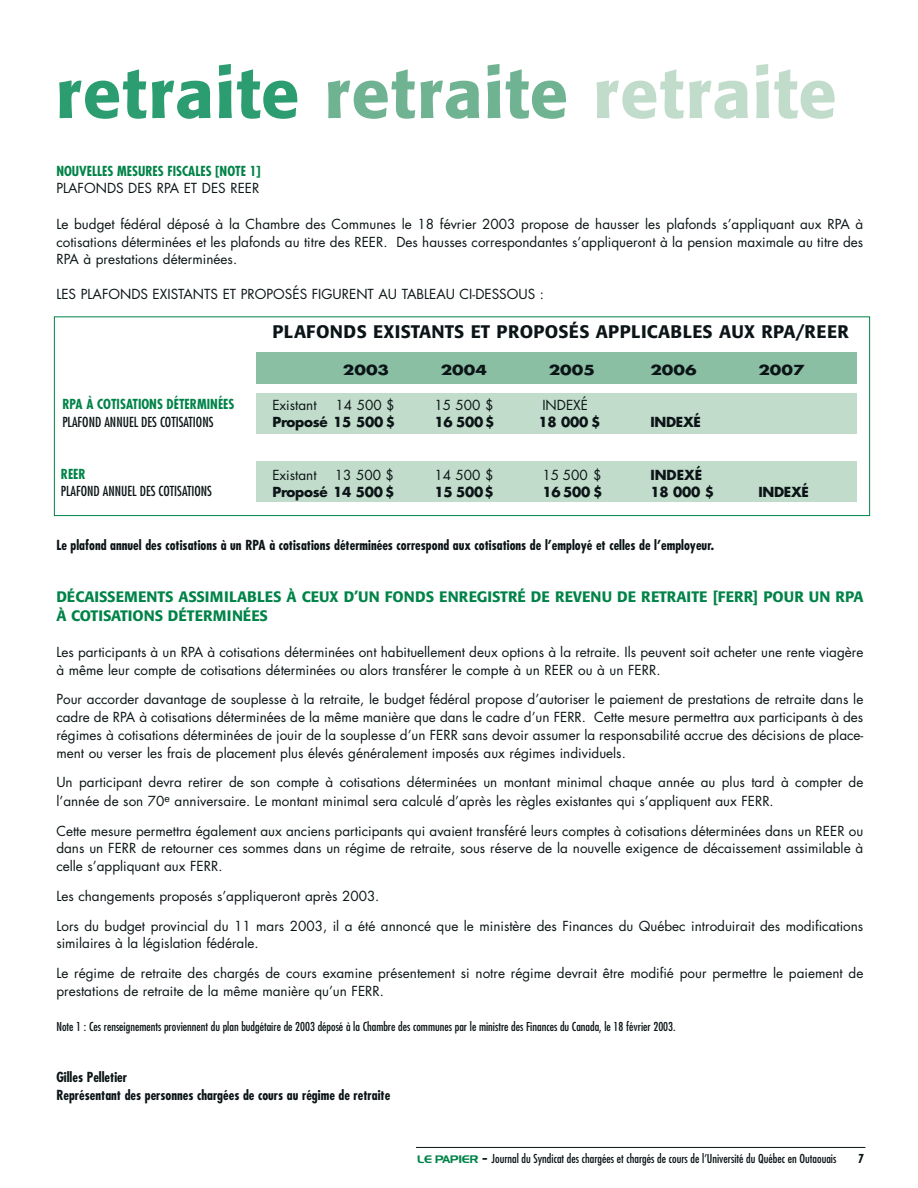
<style>
.page{position:relative;width:918px;height:1188px;background:#fff}
.page>*{position:absolute;margin:0;border:0;box-sizing:border-box;transform-origin:0 0}
.t1{font:500 69px "Formata";letter-spacing:.015em;color:#2c9c71}
.t2{font:500 18px "Formata";letter-spacing:.015em;color:#0b1416}
.t3{font:500 15px/18.9px "Formata";color:#008348}
.t4{font:13.5px/17.7px "Futura";color:#0b1416}
.t5{font:700 condensed 13.5px/17.1px "Futura";color:#0b1416}
.t6{font:700 13.5px "Futura";letter-spacing:-.02em;color:#0b1416}
.t7{font:700 condensed 13.5px "Futura";color:#008348}
.t8{font:condensed 13.5px "Futura";color:#0b1416}
.t9{font:700 13.5px "Futura";letter-spacing:-.02em;color:#0b1416;scale:1.25 1}
.t10{font:condensed 12px "Futura";color:#0b1416}
.t11{font:700 condensed 12px "Futura";color:#0b1416}
.s1{color:#6fb392}
.s2{color:#c2dccc}
.s3{font-family:"Simplix Display SSK";font-stretch:normal;font-size:10.5px;color:#008348}
.s4{font-family:"Simplix Display SSK";font-stretch:normal}
</style>
<div class="page">
<div style="left:256px;top:393px;width:601px;height:41px;background:#c2dccc"></div>
<div style="left:256px;top:352px;width:601px;height:32px;background:#8bbfa4"></div>
<div style="left:256px;top:462px;width:601px;height:40px;background:#c2dccc"></div>
<div style="left:54px;top:316px;width:816px;height:200px;border:1px solid #008348"></div>
<hr style="left:416px;top:1147px;width:449px;height:1px;background:#0b1416">
<h1 class="t1" style="left:56px;top:63px;width:783px">retraite <span class="s1">retraite</span> <span class="s2">retraite</span></h1>
<p class="t7" style="left:56px;top:165px;width:206px">NOUVELLES MESURES FISCALES [NOTE 1]</p>
<p class="t4" style="left:56px;top:181px;width:205px">PLAFONDS DES RPA ET DES REER</p>
<p class="t4" style="left:56px;top:216px;width:809px;text-align:justify">Le budget fédéral déposé à la Chambre des Communes le 18 février 2003 propose de hausser les plafonds s’appliquant aux RPA à cotisations déterminées et les plafonds au titre des REER. Des hausses correspondantes s’appliqueront à la pension maximale au titre des RPA à prestations déterminées.</p>
<p class="t4" style="left:56px;top:287px;width:489px">LES PLAFONDS EXISTANTS ET PROPOSÉS FIGURENT AU TABLEAU CI-DESSOUS :</p>
<h2 class="t2" style="left:272px;top:323px;width:578px">PLAFONDS EXISTANTS ET PROPOSÉS APPLICABLES AUX RPA/REER</h2>
<p class="t9" style="left:343px;top:364px;width:39px">2003</p>
<p class="t9" style="left:441px;top:364px;width:39px">2004</p>
<p class="t9" style="left:549px;top:364px;width:39px">2005</p>
<p class="t9" style="left:650px;top:364px;width:39px">2006</p>
<p class="t9" style="left:758px;top:364px;width:39px">2007</p>
<p class="t4" style="left:272px;top:397px;width:46px">Existant</p>
<p class="t4" style="left:336px;top:397px;width:61px">14 500 $</p>
<p class="t4" style="left:434px;top:397px;width:61px">15 500 $</p>
<p class="t4" style="left:542px;top:397px;width:47px">INDEXÉ</p>
<p class="t6" style="left:272px;top:416px;width:124px">Proposé 15 500 $</p>
<p class="t6" style="left:434px;top:416px;width:62px">16 500$</p>
<p class="t6" style="left:538px;top:416px;width:63px">18 000 $</p>
<p class="t6" style="left:650px;top:416px;width:52px">INDEXÉ</p>
<p class="t4" style="left:272px;top:467px;width:46px">Existant</p>
<p class="t4" style="left:335px;top:467px;width:61px">13 500 $</p>
<p class="t4" style="left:434px;top:467px;width:61px">14 500 $</p>
<p class="t4" style="left:542px;top:467px;width:61px">15 500 $</p>
<p class="t6" style="left:650px;top:468px;width:53px">INDEXÉ</p>
<p class="t6" style="left:272px;top:486px;width:124px">Proposé 14 500 $</p>
<p class="t6" style="left:434px;top:486px;width:61px">15 500$</p>
<p class="t6" style="left:542px;top:486px;width:62px">16 500 $</p>
<p class="t6" style="left:650px;top:486px;width:65px">18 000 $</p>
<p class="t6" style="left:758px;top:486px;width:52px">INDEXÉ</p>
<p class="t5" style="left:56px;top:538px;width:659px">Le plafond annuel des cotisations à un RPA à cotisations déterminées correspond aux cotisations de l’employé et celles de l’employeur.</p>
<p class="t3" style="left:56px;top:589px;width:809px">DÉCAISSEMENTS ASSIMILABLES À CEUX D’UN FONDS ENREGISTRÉ DE REVENU DE RETRAITE [FERR] POUR UN RPA<br>À COTISATIONS DÉTERMINÉES</p>
<p class="t4" style="left:56px;top:644px;width:809px">Les participants à un RPA à cotisations déterminées ont habituellement deux options à la retraite. Ils peuvent soit acheter une rente viagère à même leur compte de cotisations déterminées ou alors transférer le compte à un REER ou à un FERR.</p>
<p class="t4" style="left:56px;top:692px;width:809px;text-align:justify">Pour accorder davantage de souplesse à la retraite, le budget fédéral propose d’autoriser le paiement de prestations de retraite dans le cadre de RPA à cotisations déterminées de la même manière que dans le cadre d’un FERR. Cette mesure permettra aux participants à des régimes à cotisations déterminées de jouir de la souplesse d’un FERR sans devoir assumer la responsabilité accrue des décisions de place&shy;ment ou verser les frais de placement plus élevés généralement imposés aux régimes individuels.</p>
<p class="t4" style="left:56px;top:774px;width:809px;line-height:18.8px">Un participant devra retirer de son compte à cotisations déterminées un montant minimal chaque année au plus tard à compter de l’année de son 70<sup>e</sup> anniversaire. Le montant minimal sera calculé d’après les règles existantes qui s’appliquent aux FERR.</p>
<p class="t4" style="left:56px;top:823px;width:809px;text-align:justify">Cette mesure permettra également aux anciens participants qui avaient transféré leurs comptes à cotisations déterminées dans un REER ou dans un FERR de retourner ces sommes dans un régime de retraite, sous réserve de la nouvelle exigence de décaissement assimilable à celle s’appliquant aux FERR.</p>
<p class="t4" style="left:56px;top:888px;width:325px">Les changements proposés s’appliqueront après 2003.</p>
<p class="t4" style="left:56px;top:918px;width:809px">Lors du budget provincial du 11 mars 2003, il a été annoncé que le ministère des Finances du Québec introduirait des modifications similaires à la législation fédérale.</p>
<p class="t4" style="left:56px;top:965px;width:809px">Le régime de retraite des chargés de cours examine présentement si notre régime devrait être modifié pour permettre le paiement de prestations de retraite de la même manière qu’un FERR.</p>
<p class="t10" style="left:56px;top:1021px;width:621px">Note 1 : Ces renseignements proviennent du plan budgétaire de 2003 déposé à la Chambre des communes par le ministre des Finances du Canada, le 18 février 2003.</p>
<p class="t5" style="left:56px;top:1070px;width:335px">Gilles Pelletier<br>Représentant des personnes chargées de cours au régime de retraite</p>
<p class="t7" style="left:62px;top:399px;width:174px">RPA À COTISATIONS DÉTERMINÉES</p>
<p class="t8" style="left:62px;top:416px;width:153px">PLAFOND ANNUEL DES COTISATIONS</p>
<p class="t7" style="left:61px;top:468px;width:26px">REER</p>
<p class="t8" style="left:61px;top:485px;width:153px">PLAFOND ANNUEL DES COTISATIONS</p>
<p class="t10" style="left:418px;top:1153px;width:420px"><span class="s3">LE PAPIER</span> <span class="s4">-</span> Journal du Syndicat des chargées et chargés de cours de l’Université du Québec en Outaouais</p>
<p class="t11" style="left:858px;top:1153px;width:7px">7</p>
</div>
